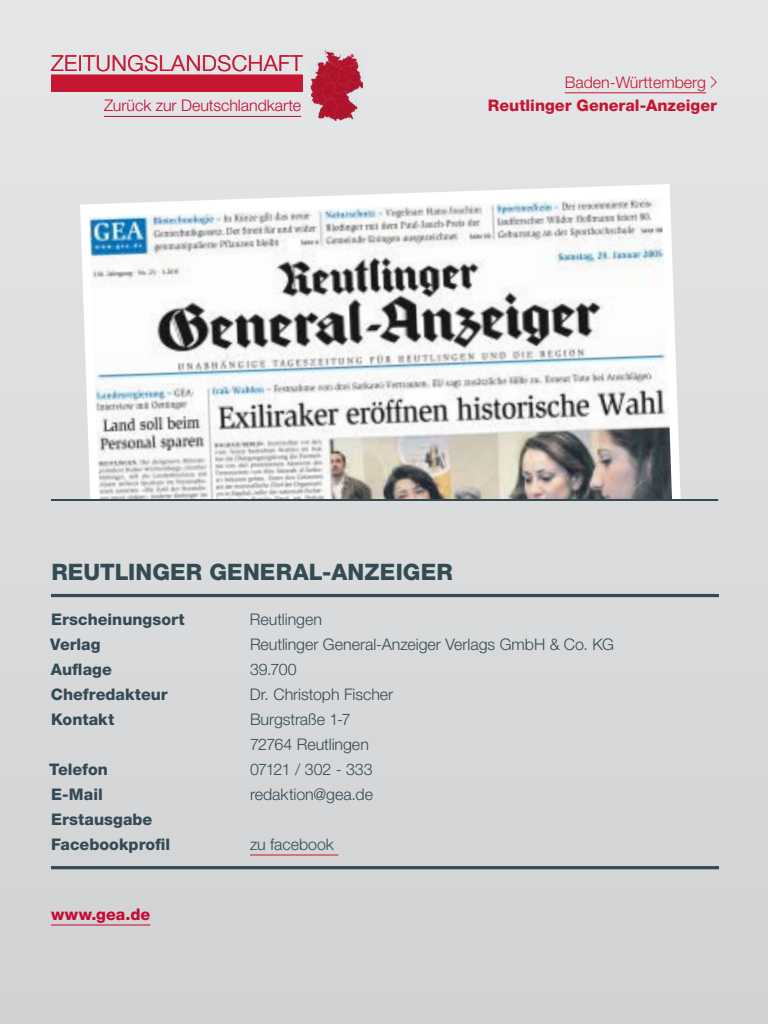
<style>
.page{position:relative;width:768px;height:1024px;background:#fff}
.page>*{position:absolute;margin:0;border:0;box-sizing:border-box;transform-origin:0 0}
.dreh_Drehbuch_Kicker{font:800 22.7px "Helvetica Neue LT Std";letter-spacing:.01em;color:#344a54}
.dreh_Kopf-Kapitel{font:300 22px "Helvetica Neue LT Std";letter-spacing:.025em;color:#c61631}
.Alle_Daten{font:300 16px/25px "Helvetica Neue LT Std";letter-spacing:-.005em;color:#344a54}
.Alle_Daten-2{font:800 16px/25px "Helvetica Neue LT Std";color:#344a54}
.t1{font:800 16px "Helvetica Neue LT Std";color:#c61631}
.t2{font:300 16px "Helvetica Neue LT Std";color:#c50a33}
.t3{font:300 16px "Helvetica Neue LT Std";color:#c61631}
.Alle_Daten-3{font:300 16px "Helvetica Neue LT Std";letter-spacing:-.025em;color:#344a54}
.Zeitungs-Link{font:800 16px "Helvetica Neue LT Std";letter-spacing:.005em;color:#c50a33}
</style>
<div class="page">
<div style="left:0;top:0;width:768px;height:1024px;background:linear-gradient(to right,#d9dadc,#d9dbdd)"></div>
<div style="left:51px;top:75px;width:252px;height:17px;background:#c61631"></div>
<hr style="left:104px;top:116px;width:197px;height:1px;background:#c50a33">
<img style="left:310px;top:50px;width:53px;height:71px">
<hr style="left:565px;top:92px;width:141px;height:1px;background:#c61631">
<svg style="left:710px;top:75px;width:8px;height:14px"></svg>
<svg style="left:80px;top:184px;width:601px;height:315px;fill:#e1e2e4"></svg>
<img style="left:89px;top:197px;width:583px;height:302px">
<hr style="left:51px;top:924px;width:99px;height:2px;background:#c50a33">
<hr style="left:51px;top:594px;width:668px;height:3px;background:#344a54">
<hr style="left:51px;top:866px;width:668px;height:3px;background:#344a54">
<hr style="left:250px;top:854px;width:88px;height:2px;background:#c61631">
<hr style="left:51px;top:499px;width:667px;height:2px;background:#344a54">
<p class="dreh_Kopf-Kapitel" style="left:51px;top:49px;width:253px">ZEITUNGSLANDSCHAFT</p>
<p class="t2" style="left:104px;top:96px;width:199px">Zurück zur Deutschlandkarte</p>
<p class="t1" style="left:488px;top:96px;width:231px">Reutlinger General-Anzeiger</p>
<p class="t3" style="left:565px;top:72px;width:143px">Baden-Württemberg</p>
<p class="dreh_Drehbuch_Kicker" style="left:51px;top:559px;width:403px">REUTLINGER GENERAL-ANZEIGER</p>
<p class="Alle_Daten-2" style="left:51px;top:607px;width:135px">Erscheinungsort</p>
<p class="Alle_Daten" style="left:250px;top:606px;width:74px">Reutlingen</p>
<p class="Alle_Daten-2" style="left:50px;top:632px;width:52px">Verlag</p>
<p class="Alle_Daten" style="left:250px;top:631px;width:366px">Reutlinger General-Anzeiger Verlags GmbH &amp; Co. KG</p>
<p class="Alle_Daten-2" style="left:51px;top:657px;width:62px">Auflage</p>
<p class="Alle_Daten" style="left:250px;top:656px;width:48px">39.700</p>
<p class="Alle_Daten-2" style="left:51px;top:682px;width:118px">Chefredakteur</p>
<p class="Alle_Daten" style="left:250px;top:681px;width:145px">Dr. Christoph Fischer</p>
<p class="Alle_Daten-2" style="left:51px;top:707px;width:65px">Kontakt</p>
<p class="Alle_Daten" style="left:250px;top:706px;width:120px">Burgstraße 1-7<br>72764 Reutlingen</p>
<p class="Alle_Daten-2" style="left:49px;top:757px;width:60px">Telefon</p>
<p class="Alle_Daten-3" style="left:250px;top:760px;width:124px">07121 / 302 - 333</p>
<p class="Alle_Daten-2" style="left:51px;top:782px;width:53px">E-Mail</p>
<p class="Alle_Daten" style="left:250px;top:781px;width:124px">redaktion@gea.de</p>
<p class="Alle_Daten-2" style="left:51px;top:807px;width:121px">Erstausgabe<br>Facebookprofil</p>
<p class="Alle_Daten" style="left:250px;top:831px;width:85px">zu facebook</p>
<p class="Zeitungs-Link" style="left:51px;top:905px;width:101px">www.gea.de</p>
</div>
